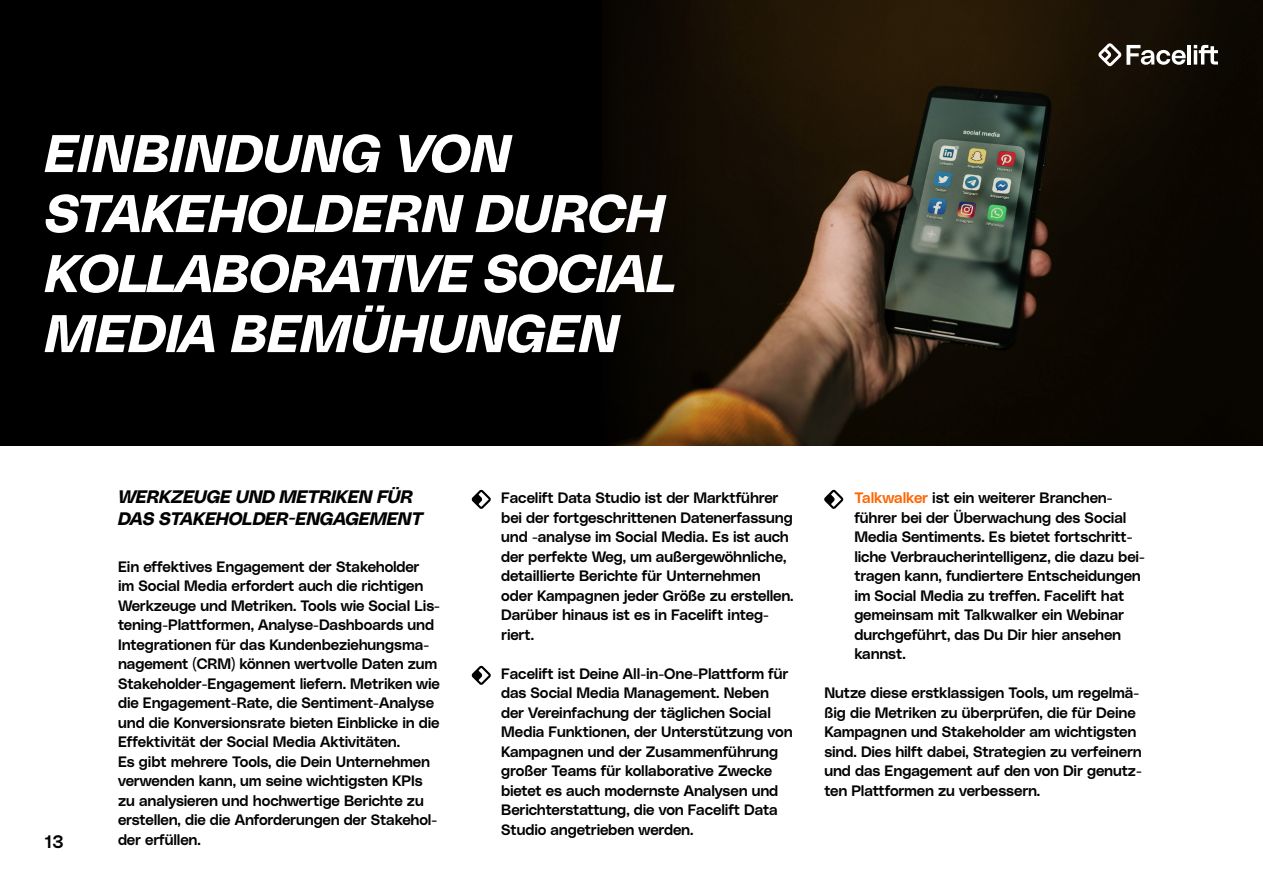
<style>
.page{position:relative;width:1263px;height:893px;background:#000}
.page>*{position:absolute;margin:0;border:0;box-sizing:border-box;transform-origin:0 0}
.t1{font:italic 52.5px/60px "Poly Sans Bulky";letter-spacing:.01em;color:#fff}
.t2{font:italic 18px/22.5px "Poly Sans Bulky";color:#000}
.t3{font:18px "Poly Sans Median";color:#000}
.t4{font:15px/19.5px "Poly Sans Median";letter-spacing:-.01em;color:#000}
.s1{color:#ff6400}
</style>
<div class="page">
<img style="left:612px;top:0;width:651px;height:446px">
<div style="left:0;top:446px;width:1263px;height:447px;background:#fff"></div>
<hr style="left:1187px;top:45px;width:4px;height:20px;background:#fff">
<svg style="left:1194px;top:45px;width:24px;height:20px"></svg>
<svg style="left:1098px;top:43px;width:88px;height:23px"></svg>
<svg style="left:471px;top:490px;width:20px;height:19px"></svg>
<svg style="left:471px;top:665px;width:20px;height:20px"></svg>
<svg style="left:824px;top:490px;width:19px;height:19px"></svg>
<h1 class="t1" style="left:45px;top:120px;width:633px">EINBINDUNG VON<br>STAKEHOLDERN DURCH<br>KOLLABORATIVE SOCIAL<br>MEDIA BEMÜHUNGEN</h1>
<p class="t3" style="left:45px;top:827px;width:21px">13</p>
<p class="t2" style="left:118px;top:484px;width:306px">WERKZEUGE UND METRIKEN FÜR<br>DAS STAKEHOLDER-ENGAGEMENT</p>
<p class="t4" style="left:118px;top:555px;width:323px">Ein effektives Engagement der Stakeholder<br>im Social Media erfordert auch die richtigen Werkzeuge und Metriken. Tools wie Social Lis&shy;tening-Plattformen, Analyse-Dashboards und Integrationen für das Kundenbeziehungsma&shy;nagement (CRM) können wertvolle Daten zum Stakeholder-Engagement liefern. Metriken wie die Engagement-Rate, die Sentiment-Analyse und die Konversionsrate bieten Einblicke in die Effektivität der Social Media Aktivitäten.<br>Es gibt mehrere Tools, die Dein Unternehmen verwenden kann, um seine wichtigsten KPIs zu analysieren und hochwertige Berichte zu erstellen, die die Anforderungen der Stakehol&shy;der erfüllen.</p>
<p class="t4" style="left:501px;top:487px;width:294px">Facelift Data Studio ist der Marktführer bei der fortgeschrittenen Datenerfassung und -analyse im Social Media. Es ist auch der perfekte Weg, um außergewöhnliche, detaillierte Berichte für Unternehmen oder Kampagnen jeder Größe zu erstellen.<br>Darüber hinaus ist es in Facelift integ&shy;riert.</p>
<p class="t4" style="left:501px;top:662px;width:293px">Facelift ist Deine All-in-One-Plattform für das Social Media Management. Neben der Vereinfachung der täglichen Social Media Funktionen, der Unterstützung von Kampagnen und der Zusammenführung großer Teams für kollaborative Zwecke bietet es auch modernste Analysen und Berichterstattung, die von Facelift Data Studio angetrieben werden.</p>
<p class="t4" style="left:854px;top:487px;width:292px"><span class="s1">Talkwalker</span> ist ein weiterer Branchen&shy;führer bei der Überwachung des Social Media Sentiments. Es bietet fortschritt&shy;liche Verbraucherintelligenz, die dazu bei&shy;tragen kann, fundiertere Entscheidungen im Social Media zu treffen. Facelift hat gemeinsam mit Talkwalker ein Webinar durchgeführt, das Du Dir hier ansehen kannst.</p>
<p class="t4" style="left:824px;top:682px;width:319px">Nutze diese erstklassigen Tools, um regelmä&shy;ßig die Metriken zu überprüfen, die für Deine Kampagnen und Stakeholder am wichtigsten sind. Dies hilft dabei, Strategien zu verfeinern und das Engagement auf den von Dir genutz&shy;ten Plattformen zu verbessern.</p>
</div>
